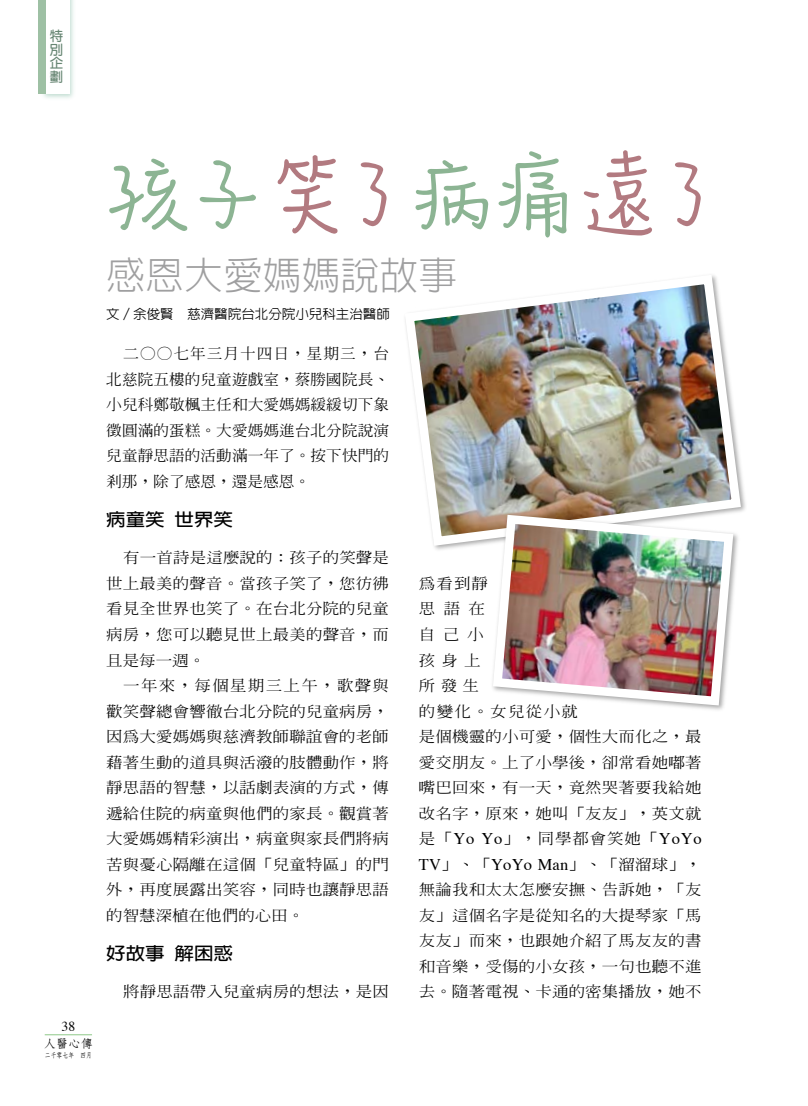
<style>
.page{position:relative;width:808px;height:1106px;background:#fff}
.page>*{position:absolute;margin:0;border:0;box-sizing:border-box;transform-origin:0 0}
.t1{font:132px "DF Yun W3 WIN BF";letter-spacing:-.39em;color:#8cb493}
.t2{font:300 39px "Lin Gothic";color:#9f9fa0}
.t3{font:700 17.55px "Lin Gothic";color:#000;scale:1.11 1}
.t4{font:500 14.85px/25.5px "Inn Ming";letter-spacing:.01em;color:#000;text-align:justify;scale:1.11 1}
.t5{font:500 14.85px/25.5px "Inn Ming";letter-spacing:.01em;color:#000;text-align:justify;scale:1.06 1}
.t6{font:13.65px "Times";color:#000}
.t7{font:700 13.5px/13.5px "Yen Round";color:#678673;text-align:justify}
.t8{font:500 13.35px "Lin Gothic";color:#000}
.t9{font:700 11.7px "Nan Sung";color:#000;scale:1.05 1}
.t10{font:700 7.2px "Nan Sung";color:#000;scale:.82 1}
.s1{color:#b27a80}
.s2{font-family:"Times";font-weight:400;font-size:16.35px}
</style>
<div class="page">
<img style="left:405px;top:275px;width:341px;height:275px">
<img style="left:488px;top:510px;width:250px;height:200px">
<hr style="left:45px;top:1034px;width:47px;height:1px;background:#95cc90">
<div style="left:39px;top:0;width:38px;height:101px;background:#5aa586;opacity:.37"></div>
<div style="left:43px;top:0;width:26px;height:94px;background:#fff"></div>
<div style="left:38px;top:0;width:8px;height:94px;background:#9ec0a4"></div>
<p class="t7" style="left:50px;top:30px;width:15px">特別企劃</p>
<p class="t6" style="left:61px;top:1013px;width:15px">38</p>
<p class="t9" style="left:44px;top:1037px;width:49px">人醫心傳</p>
<p class="t10" style="left:45px;top:1051px;width:59px">二千零七年 四月</p>
<h1 class="t1" style="left:82px;top:129px;width:672px">孩子<span class="s1">笑了</span>病痛<span class="s1">遠了</span></h1>
<h2 class="t2" style="left:106px;top:256px;width:353px">感恩大愛媽媽說故事</h2>
<p class="t8" style="left:106px;top:307px;width:285px">文／余俊賢　慈濟醫院台北分院小兒科主治醫師</p>
<p class="t5" style="left:106px;top:341px;width:268px;text-indent:17px">二○○七年三月十四日，星期三，台北慈院五樓的兒童遊戲室，蔡勝國院長、小兒科鄭敬楓主任和大愛媽媽緩緩切下象徵圓滿的蛋糕。大愛媽媽進台北分院說演兒童靜思語的活動滿一年了。按下快門的剎那，除了感恩，還是感恩。</p>
<p class="t3" style="left:106px;top:510px;width:116px">病童笑 世界笑</p>
<p class="t4" style="left:106px;top:545px;width:256px;text-indent:17px">有一首詩是這麼說的：孩子的笑聲是世上最美的聲音。當孩子笑了，您彷彿看見全世界也笑了。在台北分院的兒童病房，您可以聽見世上最美的聲音，而且是每一週。</p>
<p class="t4" style="left:106px;top:672px;width:256px;text-indent:17px">一年來，每個星期三上午，歌聲與歡笑聲總會響徹台北分院的兒童病房，因為大愛媽媽與慈濟教師聯誼會的老師藉著生動的道具與活潑的肢體動作，將靜思語的智慧，以話劇表演的方式，傳遞給住院的病童與他們的家長。觀賞著大愛媽媽精彩演出，病童與家長們將病苦與憂心隔離在這個「兒童特區」的門外，再度展露出笑容，同時也讓靜思語的智慧深植在他們的心田。</p>
<p class="t3" style="left:106px;top:944px;width:116px">好故事 解困惑</p>
<p class="t4" style="left:123px;top:978px;width:241px">將靜思語帶入兒童病房的想法，是因</p>
<p class="t4" style="left:419px;top:570px;width:256px;text-align:left">為看到靜<br>思語在<br>自己小<br>孩身上<br>所發生<br>的變化。女兒從小就<br>是個機靈的小可愛，個性大而化之，最愛交朋友。上了小學後，卻常看她嘟著嘴巴回來，有一天，竟然哭著要我給她改名字，原來，她叫「友友」，英文就是「<span class="s2">Yo Yo</span>」，同學都會笑她「<span class="s2">YoYo<br>TV</span>」、「<span class="s2">YoYo Man</span>」、「溜溜球」，無論我和太太怎麼安撫、告訴她，「友友」這個名字是從知名的大提琴家「馬友友」而來，也跟她介紹了馬友友的書和音樂，受傷的小女孩，一句也聽不進去。隨著電視、卡通的密集播放，她不</p>
</div>
